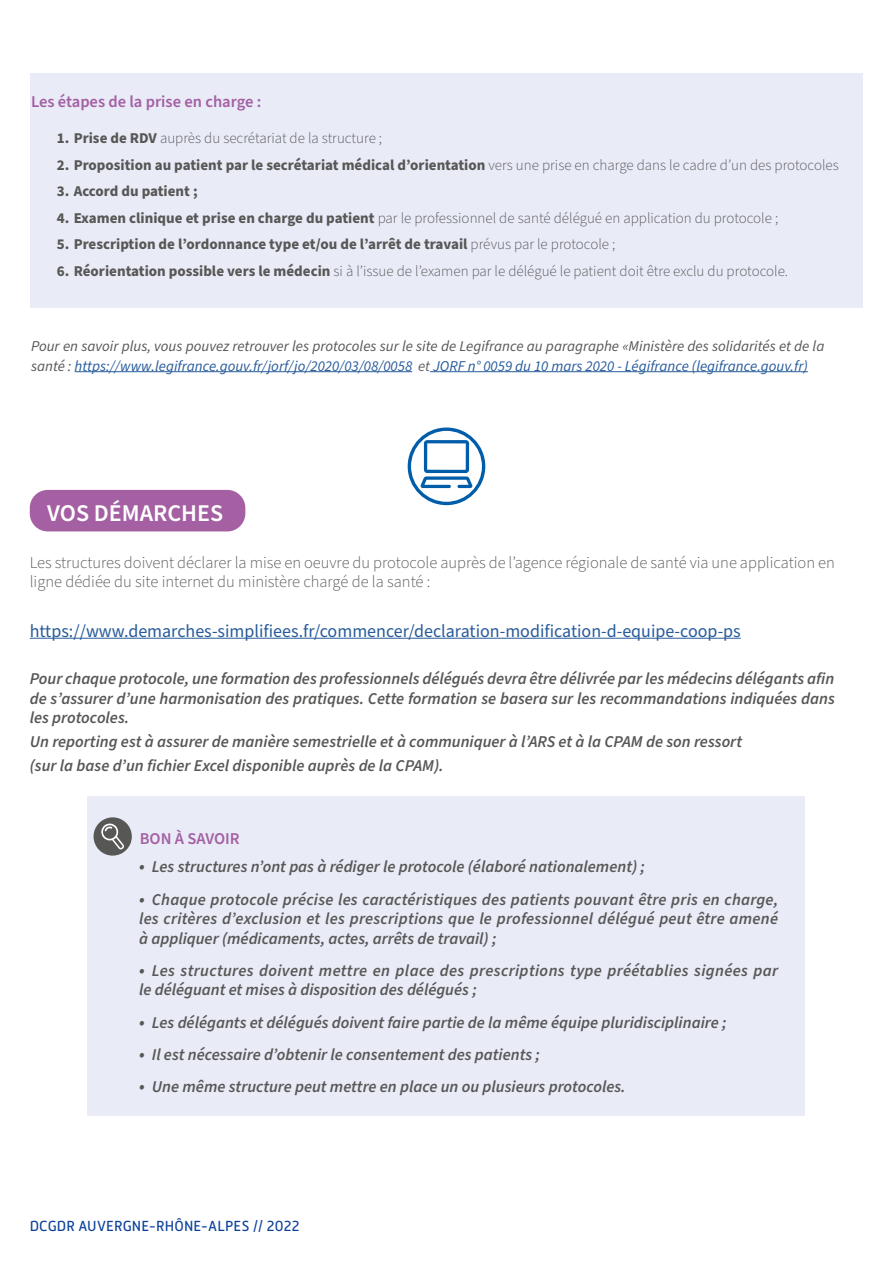
<style>
.page{position:relative;width:893px;height:1263px;background:#fff}
.page>*{position:absolute;margin:0;border:0;box-sizing:border-box;transform-origin:0 0}
.t1{font:600 24px "Source Sans Pro";color:#fff}
.t2{font:18px "Source Sans Pro";color:#275b9b}
.t3{font:italic 600 16.5px/19.5px "Source Sans Pro";color:#575756;text-align:justify}
.t4{font:300 16.5px/19.5px "Source Sans Pro";color:#575756}
.t5{font:italic 600 16.5px/19.5px "Source Sans Pro";letter-spacing:.02em;color:#575756}
.t6{font:600 16.5px "Source Sans Pro";color:#a460a3}
.t7{font:300 15px "Source Sans Pro";color:#575756}
.t8{font:italic 15px/19.5px "Source Sans Pro";color:#575756}
.t9{font:700 15px "Source Sans Pro";color:#575756}
.t10{font:15px "Mic 32 New";letter-spacing:.01em;color:#0c419a}
.s1{font-weight:700}
.s2{font-weight:300}
.s3{color:#275b9b}
.s4{color:#646363}
.s5{font-size:18px}
</style>
<div class="page">
<div style="left:30px;top:73px;width:833px;height:235px;background:#e9ebf7"></div>
<div style="left:88px;top:796px;width:717px;height:319px;background:#e9ebf7"></div>
<hr style="left:30px;top:638px;width:711px;height:1px;background:#275b9b">
<div style="left:30px;top:490px;width:215px;height:41px;background:#a460a3;border-radius:18px"></div>
<div style="left:94px;top:817px;width:38px;height:39px;background:#575756;border-radius:50%"></div>
<svg style="left:101px;top:823px;width:23px;height:26px"></svg>
<svg style="left:408px;top:427px;width:77px;height:78px"></svg>
<hr style="left:75px;top:371px;width:337px;height:1px;background:#275b9b">
<hr style="left:430px;top:371px;width:378px;height:1px;background:#275b9b">
<p class="t6" style="left:31px;top:90px;width:232px">Les étapes de la prise en charge :</p>
<p class="t7" style="left:57px;top:128px;width:327px"><span class="s1">1. Prise de RDV</span> auprès du secrétariat de la structure ;</p>
<p class="t9" style="left:57px;top:154px;width:784px">2. Proposition au patient par le secrétariat médical d’orientation <span class="s2">vers une prise en charge dans le cadre d’un des protocoles</span></p>
<p class="t9" style="left:57px;top:181px;width:142px">3. Accord du patient ;</p>
<p class="t7" style="left:57px;top:208px;width:723px"><span class="s1">4. Examen clinique et prise en charge du patient</span> par le professionnel de santé délégué en application du protocole ;</p>
<p class="t9" style="left:57px;top:234px;width:560px">5. Prescription de l’ordonnance type et/ou de l’arrêt de travail <span class="s2">prévus par le protocole ;</span></p>
<p class="t7" style="left:57px;top:261px;width:733px"><span class="s1">6. Réorientation possible vers le médecin</span> si à l’issue de l’examen par le délégué le patient doit être exclu du protocole.</p>
<p class="t8" style="left:31px;top:337px;width:795px">Pour en savoir plus, vous pouvez retrouver les protocoles sur le site de Legifrance au paragraphe «Ministère des solidarités et de la santé : <span class="s3">https://www.legifrance.gouv.fr/jorf/jo/2020/03/08/0058</span> <span class="s4">et</span> <span class="s3">JORF n° 0059 du 10 mars 2020 - Légifrance (legifrance.gouv.fr)</span></p>
<h1 class="t1" style="left:47px;top:497px;width:178px">VOS DÉMARCHES</h1>
<p class="t4" style="left:30px;top:553px;width:807px">Les structures doivent déclarer la mise en oeuvre du protocole auprès de l’agence régionale de santé via une application en ligne dédiée du site internet du ministère chargé de la santé :</p>
<p class="t2" style="left:30px;top:619px;width:712px">https://www.demarches-simplifiees.fr/commencer/declaration-modification-d-equipe-coop-ps</p>
<p class="t3" style="left:30px;top:670px;width:807px">Pour chaque protocole, une formation des professionnels délégués devra être délivrée par les médecins délégants afin de s’assurer d’une harmonisation des pratiques. Cette formation se basera sur les recommandations indiquées dans les protocoles.</p>
<p class="t3" style="left:30px;top:730px;width:714px;line-height:23.7px">Un reporting est à assurer de manière semestrielle et à communiquer à l’ARS et à la CPAM de son ressort (sur la base d’un fichier Excel disponible auprès de la CPAM).</p>
<p class="t6" style="left:140px;top:827px;width:101px">BON À SAVOIR</p>
<p class="t3" style="left:139px;top:858px;width:507px"><span class="s5">•</span> Les structures n’ont pas à rédiger le protocole (élaboré nationalement) ;</p>
<p class="t3" style="left:139px;top:890px;width:641px"><span class="s5">•</span> Chaque protocole précise les caractéristiques des patients pouvant être pris en charge, les critères d’exclusion et les prescriptions que le professionnel délégué peut être amené à appliquer (médicaments, actes, arrêts de travail) ;</p>
<p class="t5" style="left:139px;top:961px;width:641px"><span class="s5">•</span> Les structures doivent mettre en place des prescriptions type préétablies signées par le déléguant et mises à disposition des délégués ;</p>
<p class="t3" style="left:139px;top:1013px;width:589px"><span class="s5">•</span> Les délégants et délégués doivent faire partie de la même équipe pluridisciplinaire ;</p>
<p class="t3" style="left:139px;top:1045px;width:402px"><span class="s5">•</span> Il est nécessaire d’obtenir le consentement des patients ;</p>
<p class="t3" style="left:139px;top:1077px;width:488px"><span class="s5">•</span> Une même structure peut mettre en place un ou plusieurs protocoles.</p>
<p class="t10" style="left:30px;top:1217px;width:272px">DCGDR AUVERGNE-RHÔNE-ALPES // 2022</p>
</div>
